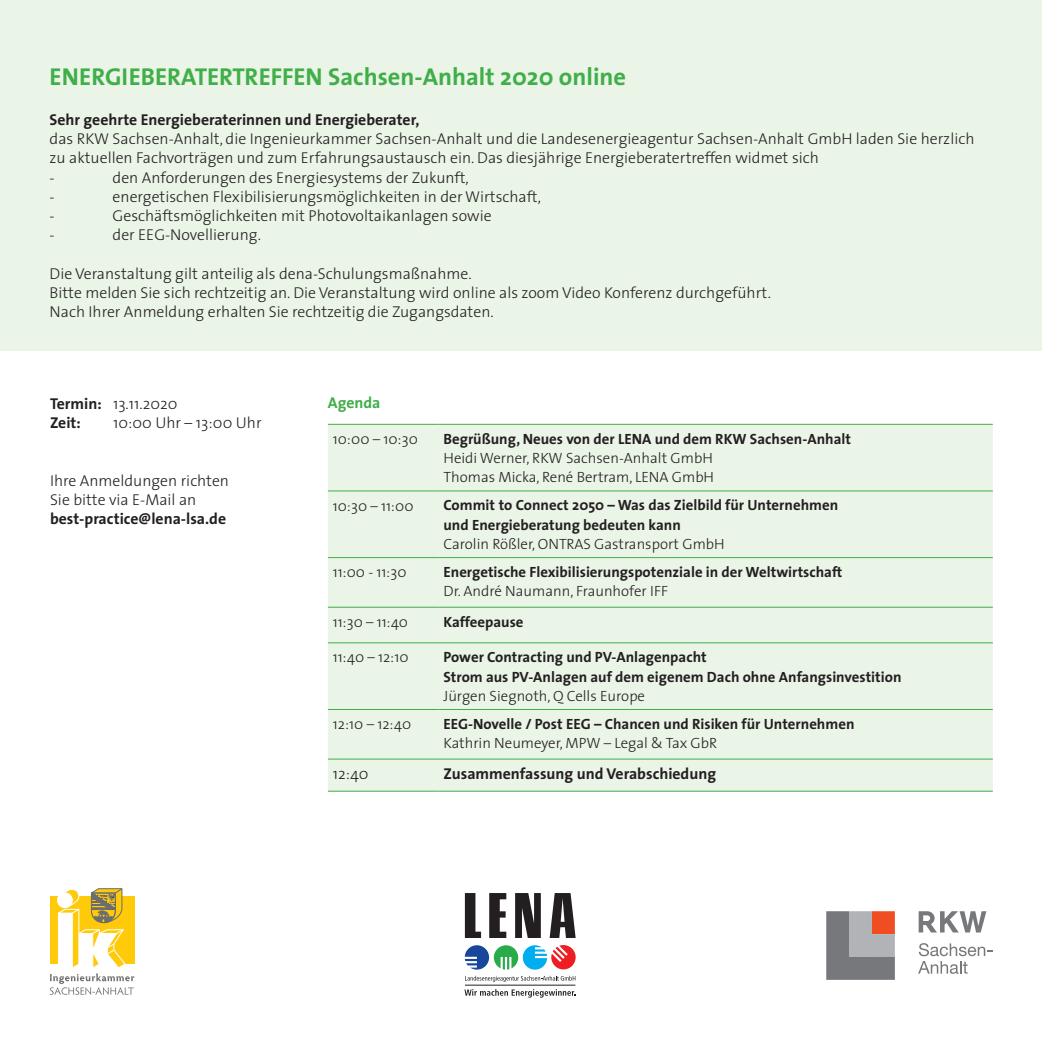
<style>
.page{position:relative;width:1042px;height:1042px;background:#fff}
.page>*{position:absolute;margin:0;border:0;box-sizing:border-box;transform-origin:0 0}
.t1{font:700 24.5px "The Sans";color:#40ae49}
.t2{font:300 15.75px/19.2px "The Sans";color:#231f20}
.t3{font:700 15.75px/19.2px "The Sans";color:#231f20}
.t4{font:700 15.75px "The Sans";color:#40ae49}
.t5{font:700 14.88px/19.2px "The Sans";color:#231f20}
.t6{font:300 14.88px/19.2px "The Sans";color:#231f20}
.s1{font-weight:300}
</style>
<div class="page">
<div style="left:0;top:0;width:1042px;height:350px;background:#eaf4e7"></div>
<svg style="left:826px;top:911px;width:69px;height:69px;background:#988886"></svg>
<svg style="left:918px;top:911px;width:68px;height:21px"></svg>
<svg style="left:918px;top:943px;width:74px;height:31px"></svg>
<svg style="left:465px;top:893px;width:16px;height:45px"></svg>
<svg style="left:489px;top:893px;width:17px;height:45px"></svg>
<svg style="left:515px;top:893px;width:26px;height:45px"></svg>
<svg style="left:549px;top:893px;width:27px;height:45px"></svg>
<svg style="left:465px;top:975px;width:110px;height:7px"></svg>
<svg style="left:465px;top:945px;width:111px;height:24px"></svg>
<hr style="left:465px;top:985px;width:110px;height:1px;background:#231f20">
<svg style="left:464px;top:989px;width:111px;height:8px"></svg>
<svg style="left:50px;top:888px;width:84px;height:107px"></svg>
<div style="left:328px;top:425px;width:665px;height:366px;background:#eaf4e7"></div>
<hr style="left:328px;top:642px;width:110px;height:1px;background:#40ae49">
<hr style="left:438px;top:642px;width:555px;height:1px;background:#40ae49">
<hr style="left:328px;top:709px;width:110px;height:1px;background:#40ae49">
<hr style="left:438px;top:709px;width:555px;height:1px;background:#40ae49">
<hr style="left:328px;top:424px;width:110px;height:1px;background:#40ae49">
<hr style="left:438px;top:424px;width:555px;height:1px;background:#40ae49">
<hr style="left:328px;top:791px;width:110px;height:1px;background:#40ae49">
<hr style="left:438px;top:791px;width:555px;height:1px;background:#40ae49">
<hr style="left:328px;top:491px;width:110px;height:1px;background:#40ae49">
<hr style="left:438px;top:491px;width:555px;height:1px;background:#40ae49">
<hr style="left:328px;top:557px;width:110px;height:1px;background:#40ae49">
<hr style="left:438px;top:557px;width:555px;height:1px;background:#40ae49">
<hr style="left:328px;top:607px;width:110px;height:1px;background:#40ae49">
<hr style="left:438px;top:607px;width:555px;height:1px;background:#40ae49">
<hr style="left:328px;top:759px;width:110px;height:1px;background:#40ae49">
<hr style="left:438px;top:759px;width:555px;height:1px;background:#40ae49">
<h1 class="t1" style="left:50px;top:56px;width:578px">ENERGIEBERATERTREFFEN Sachsen-Anhalt 2020 online</h1>
<p class="t3" style="left:50px;top:110px;width:371px">Sehr geehrte Energieberaterinnen und Energieberater,</p>
<p class="t2" style="left:50px;top:129px;width:926px">das RKW Sachsen-Anhalt, die Ingenieurkammer Sachsen-Anhalt und die Landesenergieagentur Sachsen-Anhalt GmbH laden Sie herzlich zu aktuellen Fachvorträgen und zum Erfahrungsaustausch ein. Das diesjährige Energieberatertreffen widmet sich<br>-</p>
<p class="t2" style="left:113px;top:167px;width:358px">den Anforderungen des Energiesystems der Zukunft,</p>
<p class="t2" style="left:50px;top:186px;width:7px">-</p>
<p class="t2" style="left:113px;top:186px;width:430px">energetischen Flexibilisierungsmöglichkeiten in der Wirtschaft,</p>
<p class="t2" style="left:50px;top:206px;width:7px">-</p>
<p class="t2" style="left:113px;top:206px;width:380px">Geschäftsmöglichkeiten mit Photovoltaikanlagen sowie</p>
<p class="t2" style="left:50px;top:225px;width:7px">-</p>
<p class="t2" style="left:113px;top:225px;width:150px">der EEG-Novellierung.</p>
<p class="t2" style="left:50px;top:263px;width:723px">Die Veranstaltung gilt anteilig als dena-Schulungsmaßnahme.<br>Bitte melden Sie sich rechtzeitig an. Die Veranstaltung wird online als zoom Video Konferenz durchgeführt.<br>Nach Ihrer Anmeldung erhalten Sie rechtzeitig die Zugangsdaten.</p>
<p class="t3" style="left:50px;top:393px;width:129px">Termin: <span class="s1">13.11.2020<br></span>Zeit:</p>
<p class="t2" style="left:113px;top:412px;width:150px">10:00 Uhr – 13:00 Uhr</p>
<p class="t2" style="left:50px;top:470px;width:180px">Ihre Anmeldungen richten<br>Sie bitte via E-Mail an</p>
<p class="t3" style="left:50px;top:509px;width:178px">best-practice@lena-lsa.de</p>
<p class="t4" style="left:328px;top:390px;width:54px">Agenda</p>
<p class="t6" style="left:333px;top:429px;width:87px">10:00 – 10:30</p>
<p class="t5" style="left:443px;top:429px;width:409px">Begrüßung, Neues von der LENA und dem RKW Sachsen-Anhalt</p>
<p class="t6" style="left:443px;top:448px;width:272px">Heidi Werner, RKW Sachsen-Anhalt GmbH<br>Thomas Micka, René Bertram, LENA GmbH</p>
<p class="t6" style="left:333px;top:495px;width:82px">10:30 – 11:00</p>
<p class="t5" style="left:443px;top:495px;width:396px">Commit to Connect 2050 – Was das Zielbild für Unternehmen und Energieberatung bedeuten kann</p>
<p class="t6" style="left:443px;top:534px;width:283px">Carolin Rößler, ONTRAS Gastransport GmbH</p>
<p class="t6" style="left:333px;top:562px;width:75px">11:00 - 11:30</p>
<p class="t5" style="left:443px;top:562px;width:400px">Energetische Flexibilisierungspotenziale in der Weltwirtschaft</p>
<p class="t6" style="left:443px;top:581px;width:226px">Dr. André Naumann, Fraunhofer IFF</p>
<p class="t6" style="left:333px;top:612px;width:77px">11:30 – 11:40</p>
<p class="t5" style="left:443px;top:611px;width:82px">Kaffeepause</p>
<p class="t6" style="left:333px;top:647px;width:77px">11:40 – 12:10</p>
<p class="t5" style="left:443px;top:647px;width:459px">Power Contracting und PV-Anlagenpacht<br>Strom aus PV-Anlagen auf dem eigenem Dach ohne Anfangsinvestition</p>
<p class="t6" style="left:443px;top:686px;width:203px">Jürgen Siegnoth, Q Cells Europe</p>
<p class="t6" style="left:333px;top:714px;width:80px">12:10 – 12:40</p>
<p class="t5" style="left:443px;top:714px;width:412px">EEG-Novelle / Post EEG – Chancen und Risiken für Unternehmen</p>
<p class="t6" style="left:443px;top:733px;width:275px">Kathrin Neumeyer, MPW – Legal &amp; Tax GbR</p>
<p class="t2" style="left:333px;top:764px;width:37px">12:40</p>
<p class="t3" style="left:443px;top:764px;width:274px">Zusammenfassung und Verabschiedung</p>
</div>
